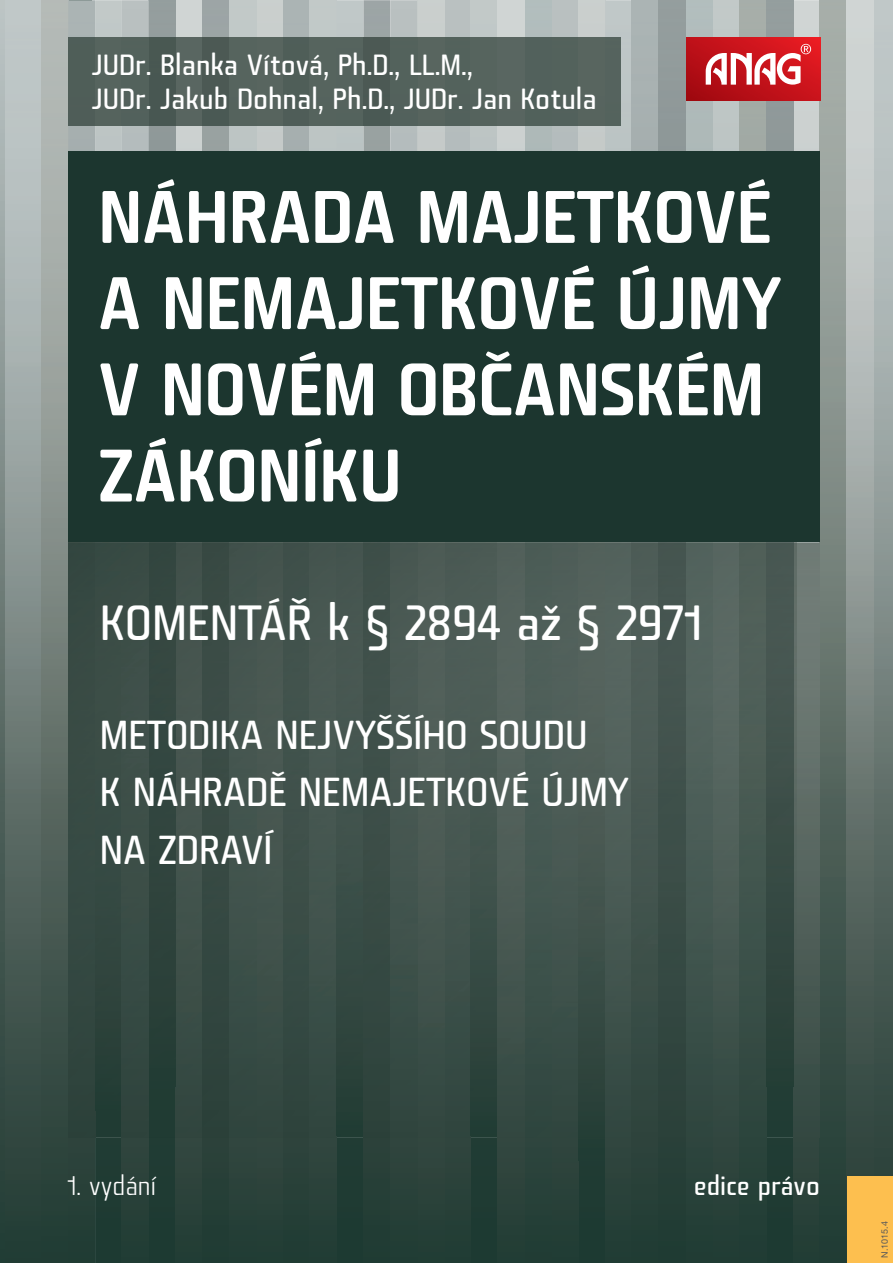
<style>
.page{position:relative;width:893px;height:1263px;background:#fff}
.page>*{position:absolute;margin:0;border:0;box-sizing:border-box;transform-origin:0 0}
.t1{font:71.85px/86.2px "Fishmonger MS";letter-spacing:-.01em;color:#fff}
.t2{font:47.85px "Fishmonger MR";color:#fff}
.t3{font:39.15px/57.4px "Fishmonger MR";color:#fff}
.t4{font:28.35px/33.9px "Fishmonger MR";color:#fff}
.t5{font:26.1px "Fishmonger MR";color:#fff}
.t6{font:26.1px "Fishmonger ML";color:#fff}
.t7{font:9px "Helvetica Neue LT Pro";color:#57585a}
</style>
<div class="page">
<svg style="left:0;top:796px;width:6px;height:467px;background:#384e47"></svg>
<div style="left:95px;top:1138px;width:698px;height:125px;background:#1f3b33"></div>
<img style="left:6px;top:796px;width:89px;height:467px">
<img style="left:820px;top:0;width:73px;height:1263px">
<img style="left:176px;top:1138px;width:161px;height:125px">
<div style="left:498px;top:1138px;width:80px;height:125px;background:#284139"></div>
<img style="left:578px;top:1138px;width:27px;height:22px">
<img style="left:793px;top:1138px;width:27px;height:125px">
<div style="left:363px;top:1138px;width:108px;height:125px;background:#284038"></div>
<div style="left:605px;top:1138px;width:161px;height:125px;background:#264038"></div>
<div style="left:122px;top:1138px;width:27px;height:125px;background:#284039"></div>
<img style="left:873px;top:0;width:1px;height:796px">
<img style="left:793px;top:0;width:27px;height:543px">
<img style="left:0;top:0;width:95px;height:796px">
<img style="left:605px;top:0;width:188px;height:151px">
<img style="left:686px;top:0;width:1px;height:151px">
<img style="left:417px;top:126px;width:188px;height:25px">
<img style="left:149px;top:126px;width:188px;height:25px">
<img style="left:417px;top:0;width:188px;height:37px">
<img style="left:149px;top:0;width:188px;height:37px">
<img style="left:337px;top:0;width:80px;height:151px">
<div style="left:95px;top:0;width:54px;height:151px;background:#bcc4c4"></div>
<div style="left:68px;top:151px;width:752px;height:391px;background:#1c362f"></div>
<img style="left:68px;top:543px;width:752px;height:595px">
<img style="left:68px;top:37px;width:552px;height:89px">
<img style="left:310px;top:37px;width:1px;height:89px">
<svg style="left:68px;top:542px;width:728px;height:1px"></svg>
<img style="left:686px;top:796px;width:1px;height:342px">
<img style="left:471px;top:796px;width:27px;height:339px">
<img style="left:310px;top:796px;width:27px;height:342px">
<img style="left:337px;top:796px;width:26px;height:339px">
<img style="left:95px;top:796px;width:27px;height:315px">
<img style="left:766px;top:796px;width:27px;height:290px">
<img style="left:686px;top:543px;width:1px;height:253px">
<img style="left:310px;top:543px;width:1px;height:253px">
<svg style="left:686px;top:37px;width:134px;height:63px;background:#c01119"></svg>
<svg style="left:706px;top:44px;width:105px;height:41px"></svg>
<div style="left:847px;top:1176px;width:46px;height:87px;background:#fdbf4f"></div>
<p class="t4" style="left:92px;top:47px;width:506px">JUDr. Blanka Vítová, Ph.D., LL.M.,<br>JUDr. Jakub Dohnal, Ph.D., JUDr. Jan Kotula</p>
<h1 class="t1" style="left:98px;top:170px;width:685px">NÁHRADA MAJETKOVÉ<br>A NEMAJETKOVÉ ÚJMY<br>V NOVÉM OBČANSKÉM<br>ZÁKONÍKU</h1>
<h2 class="t2" style="left:100px;top:591px;width:604px">KOMENTÁŘ k § 2894 až § 2971</h2>
<h3 class="t3" style="left:100px;top:704px;width:531px">METODIKA NEJVYŠŠÍHO SOUDU<br>K NÁHRADĚ NEMAJETKOVÉ ÚJMY<br>NA ZDRAVÍ</h3>
<p class="t6" style="left:68px;top:1169px;width:90px">1. vydání</p>
<p class="t5" style="left:694px;top:1168px;width:127px">edice právo</p>
<p class="t7" style="left:879px;top:1258px;width:38px;rotate:-90deg">N.1015.4</p>
</div>
